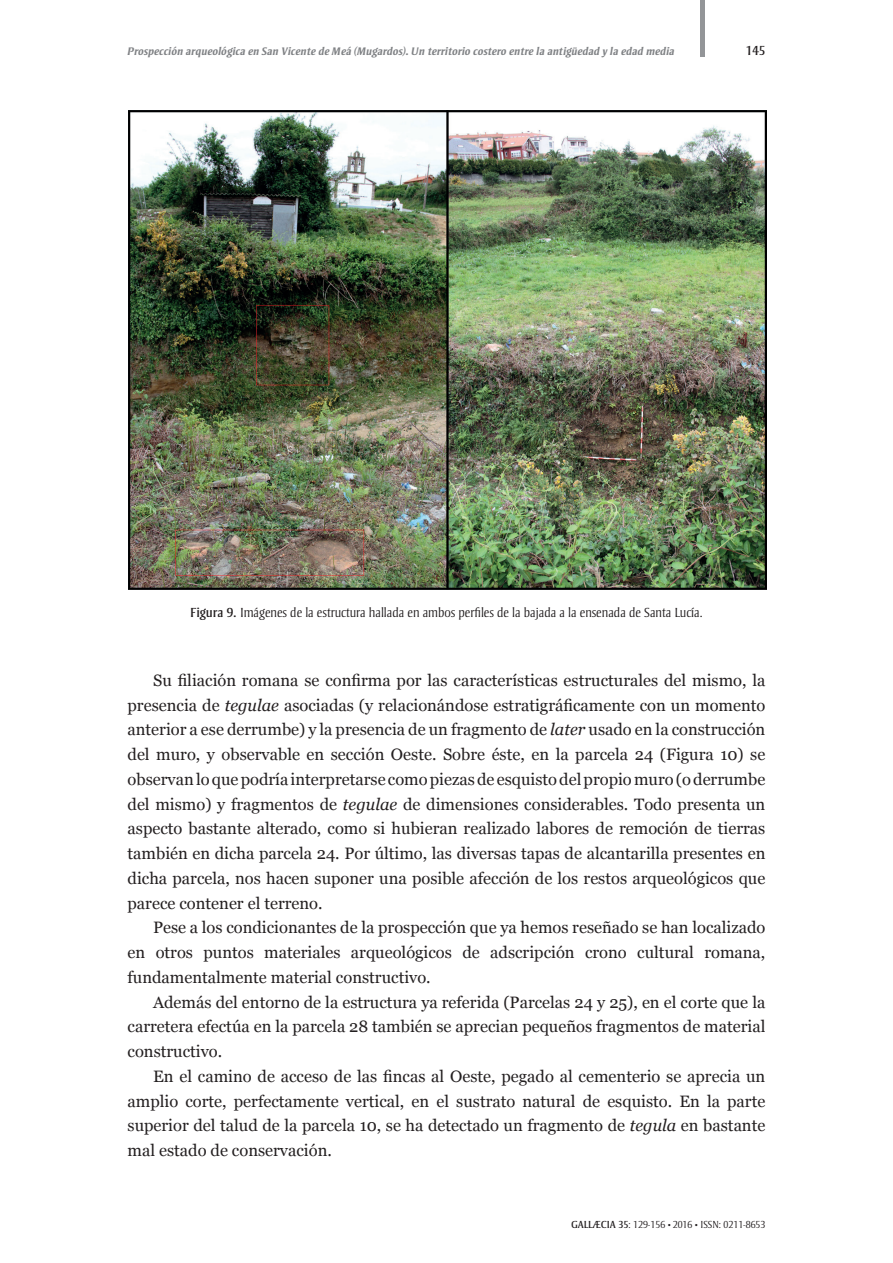
<style>
.page{position:relative;width:893px;height:1263px;background:#fff}
.page>*{position:absolute;margin:0;border:0;box-sizing:border-box;transform-origin:0 0}
.t1{font:16.5px/24.8px "Georgia";color:#231f20;text-align:justify}
.t2{font:300 13.5px "Strayhorn";color:#231f20}
.t3{font:13.5px "Strayhorn";color:#231f20}
.t4{font:italic 700 11.25px "Strayhorn";color:#808285}
.t5{font:300 10.5px "Strayhorn";color:#231f20}
.s1{font-weight:400}
.s2{font-style:italic}
.s3{font-size:9px}
</style>
<div class="page">
<hr style="left:701px;top:0;width:4px;height:56px;background:#939598">
<img style="left:128px;top:111px;width:638px;height:479px">
<p class="t4" style="left:128px;top:45px;width:548px">Prospección arqueológica en San Vicente de Meá (Mugardos). Un territorio costero entre la antigüedad y la edad media</p>
<p class="t3" style="left:746px;top:43px;width:21px">145</p>
<p class="t2" style="left:190px;top:605px;width:514px"><span class="s1">Figura 9.</span> Imágenes de la estructura hallada en ambos perfiles de la bajada a la ensenada de Santa Lucía.</p>
<p class="t1" style="left:128px;top:668px;width:639px;text-indent:26px">Su filiación romana se confirma por las características estructurales del mismo, la presencia de <span class="s2">tegulae</span> asociadas (y relacionándose estratigráficamente con un momento anterior a ese derrumbe) y la presencia de un fragmento de <span class="s2">later</span> usado en la construcción del muro, y observable en sección Oeste. Sobre éste, en la parcela 24 (Figura 10) se observan lo que podría interpretarse como piezas de esquisto del propio muro (o derrumbe del mismo) y fragmentos de <span class="s2">tegulae</span> de dimensiones considerables. Todo presenta un aspecto bastante alterado, como si hubieran realizado labores de remoción de tierras también en dicha parcela 24. Por último, las diversas tapas de alcantarilla presentes en dicha parcela, nos hacen suponer una posible afección de los restos arqueológicos que parece contener el terreno.</p>
<p class="t1" style="left:128px;top:916px;width:639px;text-indent:26px">Pese a los condicionantes de la prospección que ya hemos reseñado se han localizado en otros puntos materiales arqueológicos de adscripción crono cultural romana, fundamentalmente material constructivo.</p>
<p class="t1" style="left:128px;top:990px;width:639px;text-indent:26px">Además del entorno de la estructura ya referida (Parcelas 24 y 25), en el corte que la carretera efectúa en la parcela 28 también se aprecian pequeños fragmentos de material constructivo.</p>
<p class="t1" style="left:128px;top:1064px;width:639px;text-indent:26px">En el camino de acceso de las fincas al Oeste, pegado al cementerio se aprecia un amplio corte, perfectamente vertical, en el sustrato natural de esquisto. En la parte superior del talud de la parcela 10, se ha detectado un fragmento de <span class="s2">tegula</span> en bastante mal estado de conservación.</p>
<p class="t5" style="left:571px;top:1219px;width:196px"><span class="s1">GALLÆCIA 35</span>: 129-156 <span class="s3">•</span> 2016 <span class="s3">•</span> ISSN: 0211-8653</p>
</div>
